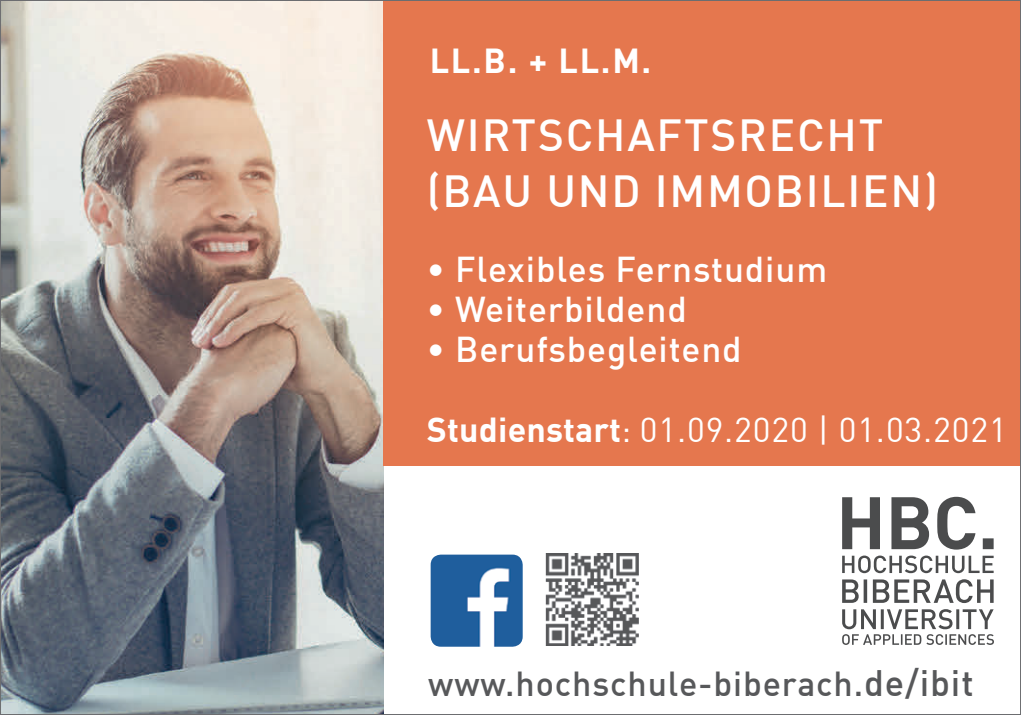
<style>
.page{position:relative;width:1021px;height:715px;background:#fff}
.page>*{position:absolute;margin:0;border:0;box-sizing:border-box;transform-origin:0 0}
.t1{font:500 44px/56px "DIN Offc";letter-spacing:.04em;color:#fff}
.t2{font:500 35.2px "DIN Offc";letter-spacing:.025em;color:#fff}
.t3{font:34px "DIN Offc";letter-spacing:.025em;color:#fff}
.t4{font:500 34px "DIN Offc";letter-spacing:.025em;color:#57585a}
.t5{font:700 34px "DIN Offc";color:#fff}
.s1{font-weight:700}
.s2{font-size:36px}
</style>
<div class="page">
<img style="left:2px;top:2px;width:381px;height:710px">
<div style="left:383px;top:0;width:637px;height:465px;background:#e5774e"></div>
<img style="left:430px;top:554px;width:92px;height:92px">
<img style="left:546px;top:553px;width:92px;height:92px">
<svg style="left:842px;top:555px;width:151px;height:18px"></svg>
<svg style="left:842px;top:579px;width:151px;height:23px"></svg>
<svg style="left:842px;top:609px;width:151px;height:35px"></svg>
<svg style="left:842px;top:496px;width:151px;height:53px"></svg>
<p class="t5" style="left:429px;top:38px;width:223px">LL.B. + LL.M.</p>
<p class="t1" style="left:427px;top:105px;width:512px">WIRTSCHAFTSRECHT (BAU UND IMMOBILIEN)</p>
<p class="t2" style="left:427px;top:247px;width:402px">• Flexibles Fernstudium</p>
<p class="t2" style="left:427px;top:287px;width:261px">• Weiterbildend</p>
<p class="t2" style="left:427px;top:327px;width:316px">• Berufsbegleitend</p>
<p class="t3" style="left:427px;top:408px;width:581px"><span class="s1">Studienstart</span>: 01.09.2020 | 01.03.2021</p>
<p class="t4" style="left:428px;top:661px;width:547px">www.hochschule-biberach.<span class="s2">de/ibit</span></p>
</div>
